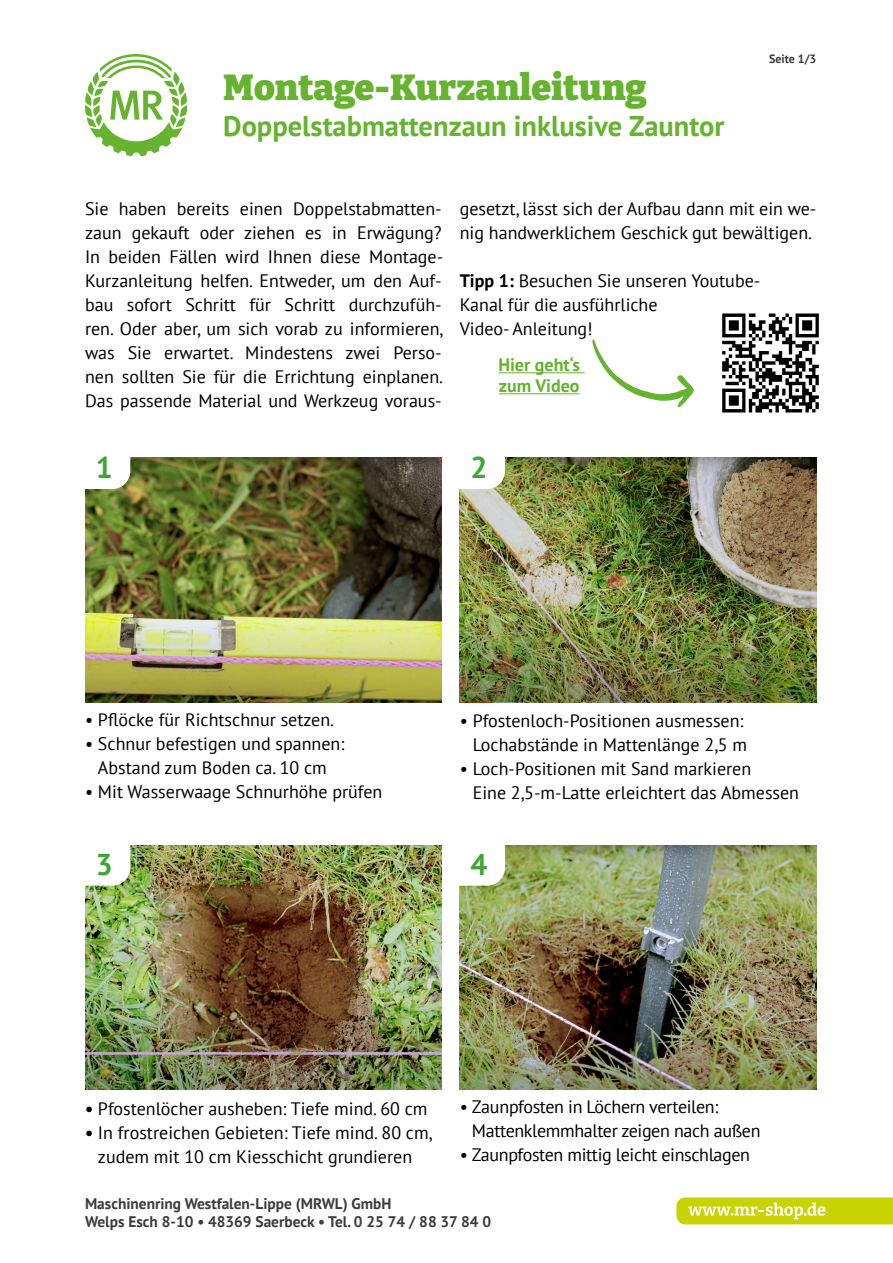
<style>
.page{position:relative;width:893px;height:1263px;background:#fff}
.page>*{position:absolute;margin:0;border:0;box-sizing:border-box;transform-origin:0 0}
.t1{font:900 36px "Bitter";color:#65b32e}
.t2{font:700 30px "PT Sans";color:#3fa535}
.t3{font:700 28.5px "PT Sans";color:#65b32e}
.t4{font:18px/24px "PT Sans";color:#000}
.t5{font:18px/24px "PT Sans";letter-spacing:-.02em;color:#000}
.t6{font:700 18px/21px "PT Sans";color:#65b32e}
.t7{font:700 15.3px/18.5px "PT Sans";color:#3c3c3b}
.t8{font:700 12px "PT Sans";color:#3c3c3b}
.s1{font-weight:700}
</style>
<div class="page">
<svg style="left:85px;top:54px;width:102px;height:102px"></svg>
<svg style="left:676px;top:1197px;width:217px;height:27px"></svg>
<img style="left:85px;top:458px;width:357px;height:244px">
<img style="left:460px;top:458px;width:356px;height:244px">
<img style="left:722px;top:313px;width:97px;height:100px">
<svg style="left:592px;top:339px;width:102px;height:69px"></svg>
<hr style="left:498px;top:372px;width:86px;height:1px;background:#65b32e">
<hr style="left:499px;top:393px;width:80px;height:1px;background:#65b32e">
<img style="left:85px;top:845px;width:357px;height:244px">
<img style="left:460px;top:845px;width:356px;height:244px">
<svg style="left:85px;top:458px;width:45px;height:31px"></svg>
<svg style="left:85px;top:845px;width:45px;height:41px"></svg>
<svg style="left:460px;top:458px;width:45px;height:31px"></svg>
<svg style="left:459px;top:845px;width:46px;height:41px"></svg>
<h1 class="t1" style="left:223px;top:64px;width:425px">Montage-Kurzanleitung</h1>
<h3 class="t3" style="left:223px;top:107px;width:503px">Doppelstabmattenzaun inklusive Zauntor</h3>
<p class="t8" style="left:769px;top:51px;width:49px">Seite 1/3</p>
<p class="t4" style="left:85px;top:197px;width:360px;text-align:justify">Sie haben bereits einen Doppelstabmatten&shy;zaun gekauft oder ziehen es in Erwägung?<br>In beiden Fällen wird Ihnen diese Montage-Kurzanleitung helfen. Entweder, um den Auf&shy;bau sofort Schritt für Schritt durchzufüh&shy;ren. Oder aber, um sich vorab zu informieren, was Sie erwartet. Mindestens zwei Perso&shy;nen sollten Sie für die Errichtung einplanen.<br>Das passende Material und Werkzeug voraus-</p>
<p class="t4" style="left:460px;top:197px;width:358px">gesetzt, lässt sich der Aufbau dann mit ein we&shy;nig handwerklichem Geschick gut bewältigen.</p>
<p class="t4" style="left:460px;top:269px;width:302px"><span class="s1">Tipp 1:</span> Besuchen Sie unseren Youtube-<br>Kanal für die ausführliche<br>Video- Anleitung!</p>
<p class="t6" style="left:498px;top:354px;width:83px">Hier geht‘s zum Video</p>
<h2 class="t2" style="left:96px;top:448px;width:19px">1</h2>
<h2 class="t2" style="left:470px;top:448px;width:19px">2</h2>
<p class="t4" style="left:85px;top:708px;width:251px">• Pflöcke für Richtschnur setzen.</p>
<p class="t4" style="left:85px;top:732px;width:261px;text-align:center">• Schnur befestigen und spannen:<br>Abstand zum Boden ca. 10 cm</p>
<p class="t4" style="left:85px;top:780px;width:299px">• Mit Wasserwaage Schnurhöhe prüfen</p>
<h2 class="t2" style="left:96px;top:844px;width:19px">3</h2>
<p class="t4" style="left:460px;top:708px;width:289px;text-align:right">• Pfostenloch-Positionen ausmessen:<br>Lochabstände in Mattenlänge 2,5 m</p>
<p class="t4" style="left:473px;top:756px;width:328px;text-indent:-13px">• Loch-Positionen mit Sand markieren<br>Eine 2,5-m-Latte erleichtert das Abmessen</p>
<h2 class="t2" style="left:470px;top:844px;width:19px">4</h2>
<p class="t4" style="left:85px;top:1096px;width:344px"><span class="s1">•</span> Pfostenlöcher ausheben: Tiefe mind. 60 cm</p>
<p class="t4" style="left:85px;top:1120px;width:349px;text-align:center"><span class="s1">•</span> In frostreichen Gebieten: Tiefe mind. 80 cm, zudem mit 10 cm Kiesschicht grundieren</p>
<p class="t5" style="left:472px;top:1094px;width:290px;text-indent:-12px">• Zaunpfosten in Löchern verteilen:<br>Mattenklemmhalter zeigen nach außen</p>
<p class="t5" style="left:460px;top:1142px;width:292px">• Zaunpfosten mittig leicht einschlagen</p>
<p class="t7" style="left:85px;top:1194px;width:407px">Maschinenring Westfalen-Lippe (MRWL) GmbH<br>Welps Esch 8-10 • 48369 Saerbeck • Tel. 0 25 74 / 88 37 84 0</p>
</div>
